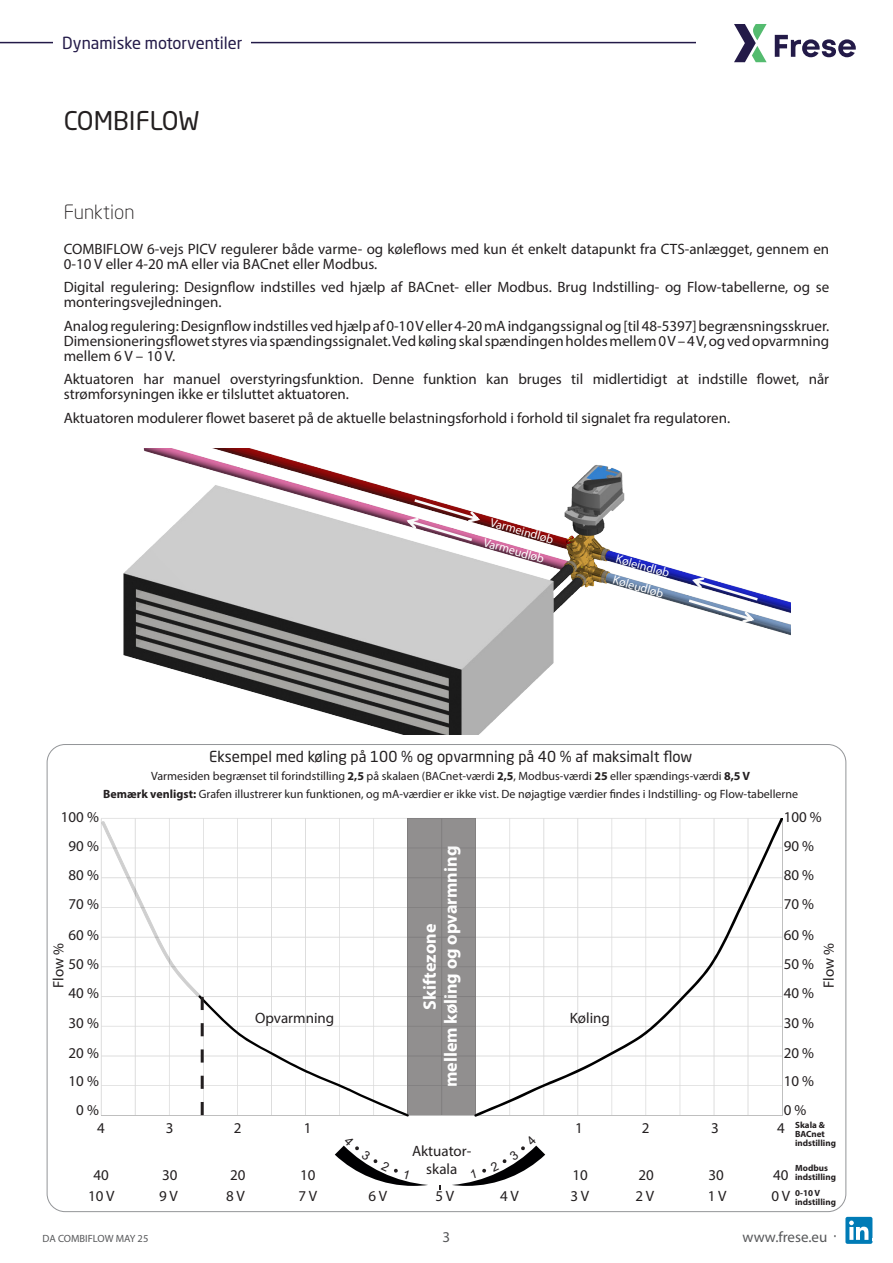
<style>
.page{position:relative;width:893px;height:1263px;background:#fff}
.page>*{position:absolute;margin:0;border:0;box-sizing:border-box;transform-origin:0 0}
.t1{font:25.5px "Neo Sans Pro";color:#231f20}
.Tekniske_data_-_Mellemrubrik{font:300 19.5px "Neo Sans Pro";color:#231f20}
.t2{font:700 18px/21px "Myriad Pro";color:#fff;text-align:center}
.t3{font:16.5px "Neo Sans Pro";color:#231a48}
.Tekniske_data_-_Brød{font:15px/15px "Myriad Pro";color:#231f20}
.Tekniske_data_-_Mellemrubrik-2{font:15px/18px "Myriad Pro";color:#231f20;text-align:center}
.Tekniske_data_-_Mellemrubrik-3{font:15px "Neo Sans Pro";color:#231f20}
.t4{font:15px "Myriad Pro";color:#57585a}
.Titler_-_index_uk{font:12.15px "Myriad Pro";color:#fff}
.Tekniske_data_-_Mellemrubrik-4{font:12px "Myriad Pro";color:#231f20}
.t5{font:10.5px "Myriad Pro";color:#57585a}
.Tekniske_data_-_Mellemrubrik-5{font:700 9px/9px "Myriad Pro";color:#231f20}
.s1{font-weight:700}
.s2{font-family:"Neo Sans Pro"}
</style>
<div class="page">
<hr style="left:0;top:42px;width:893px;height:1px;background:#231a48">
<div style="left:697px;top:20px;width:196px;height:46px;background:#fff"></div>
<svg style="left:734px;top:24px;width:33px;height:38px"></svg>
<svg style="left:775px;top:35px;width:81px;height:22px"></svg>
<div style="left:54px;top:36px;width:197px;height:13px;background:#fff"></div>
<div style="left:845px;top:1217px;width:27px;height:27px;background:#007bb6;border-radius:2px"></div>
<svg style="left:849px;top:1220px;width:24px;height:20px"></svg>
<img style="left:123px;top:449px;width:668px;height:285px">
<svg style="left:689px;top:577px;width:69px;height:46px"></svg>
<svg style="left:406px;top:499px;width:74px;height:42px"></svg>
<hr style="left:101px;top:818px;width:681px;height:1px;background:#d9d9d9">
<hr style="left:373px;top:818px;width:1px;height:297px;background:#d9d9d9">
<hr style="left:339px;top:818px;width:1px;height:297px;background:#d9d9d9">
<hr style="left:305px;top:818px;width:1px;height:297px;background:#d9d9d9">
<hr style="left:271px;top:818px;width:1px;height:297px;background:#d9d9d9">
<hr style="left:237px;top:818px;width:1px;height:297px;background:#d9d9d9">
<hr style="left:203px;top:818px;width:1px;height:297px;background:#d9d9d9">
<hr style="left:169px;top:818px;width:1px;height:297px;background:#d9d9d9">
<hr style="left:135px;top:818px;width:1px;height:297px;background:#d9d9d9">
<hr style="left:101px;top:818px;width:1px;height:297px;background:#d9d9d9">
<hr style="left:782px;top:818px;width:1px;height:297px;background:#bfbfbf">
<hr style="left:101px;top:1115px;width:681px;height:1px;background:#bfbfbf">
<svg style="left:474px;top:818px;width:308px;height:298px"></svg>
<div style="left:407px;top:818px;width:69px;height:297px;background:#918f8f"></div>
<svg style="left:102px;top:821px;width:307px;height:295px"></svg>
<svg style="left:335px;top:1145px;width:93px;height:41px"></svg>
<svg style="left:452px;top:1145px;width:93px;height:41px"></svg>
<p class="t3" style="left:62px;top:33px;width:182px">Dynamiske motorventiler</p>
<h1 class="t1" style="left:64px;top:105px;width:137px">COMBIFLOW</h1>
<p class="Tekniske_data_-_Mellemrubrik" style="left:64px;top:200px;width:72px">Funktion</p>
<p class="Tekniske_data_-_Brød" style="left:64px;top:241px;width:767px">COMBIFLOW 6-vejs PICV regulerer både varme- og køleflows med kun ét enkelt datapunkt fra CTS-anlægget, gennem en<br>0-10 V eller 4-20 mA eller via BACnet eller Modbus.</p>
<p class="Tekniske_data_-_Brød" style="left:64px;top:279px;width:767px">Digital regulering: Designflow indstilles ved hjælp af BACnet- eller Modbus. Brug Indstilling- og Flow-tabellerne, og se monteringsvejledningen.</p>
<p class="Tekniske_data_-_Brød" style="left:64px;top:318px;width:767px;text-align:justify">Analog regulering: Designflow indstilles ved hjælp af 0-10 V eller 4-20 mA indgangssignal og [til 48-5397] begrænsningsskruer.<br>Dimensioneringsflowet styres via spændingssignalet. Ved køling skal spændingen holdes mellem 0 V – 4 V, og ved opvarmning mellem 6 V – 10 V.</p>
<p class="Tekniske_data_-_Brød" style="left:64px;top:371px;width:767px">Aktuatoren har manuel overstyringsfunktion. Denne funktion kan bruges til midlertidigt at indstille flowet, når strømforsyningen ikke er tilsluttet aktuatoren.</p>
<p class="Tekniske_data_-_Brød" style="left:64px;top:410px;width:668px">Aktuatoren modulerer flowet baseret på de aktuelle belastningsforhold i forhold til signalet fra regulatoren.</p>
<p class="Titler_-_index_uk" style="left:493px;top:515px;width:67px;rotate:16deg">Varmeindløb</p>
<p class="Titler_-_index_uk" style="left:486px;top:535px;width:64px;rotate:16deg">Varmeudløb</p>
<p class="Titler_-_index_uk" style="left:618px;top:551px;width:57px;rotate:16deg">Køleindløb</p>
<p class="Titler_-_index_uk" style="left:615px;top:572px;width:54px;rotate:16deg">Køleudløb</p>
<p class="Tekniske_data_-_Mellemrubrik-3" style="left:209px;top:747px;width:484px">Eksempel med køling på 100 % og opvarmning på 40 % af maksimalt flow</p>
<p class="Tekniske_data_-_Mellemrubrik-4" style="left:151px;top:769px;width:600px">Varmesiden begrænset til forindstilling <span class="s1">2,5</span> på skalaen (BACnet-værdi <span class="s1">2,5</span>, Modbus-værdi <span class="s1">25</span> eller spændings-værdi <span class="s1">8,5 V</span></p>
<p class="Tekniske_data_-_Mellemrubrik-4" style="left:103px;top:787px;width:696px"><span class="s1">Bemærk venligst:</span> Grafen illustrerer kun funktionen, og mA-værdier er ikke vist. De nøjagtige værdier findes i Indstilling- og Flow-tabellerne</p>
<p class="Tekniske_data_-_Mellemrubrik-2" style="left:61px;top:807px;width:40px">100 %</p>
<p class="Tekniske_data_-_Mellemrubrik-2" style="left:784px;top:807px;width:40px">100 %</p>
<p class="Tekniske_data_-_Mellemrubrik-2" style="left:69px;top:837px;width:32px">90 %</p>
<p class="Tekniske_data_-_Mellemrubrik-2" style="left:69px;top:866px;width:32px">80 %</p>
<p class="Tekniske_data_-_Mellemrubrik-2" style="left:69px;top:894px;width:32px">70 %</p>
<p class="Tekniske_data_-_Mellemrubrik-2" style="left:69px;top:925px;width:32px">60 %</p>
<p class="Tekniske_data_-_Mellemrubrik-2" style="left:49px;top:987px;width:46px;rotate:-90deg">Flow %</p>
<p class="Tekniske_data_-_Mellemrubrik-2" style="left:69px;top:955px;width:32px">50 %</p>
<p class="Tekniske_data_-_Mellemrubrik-2" style="left:69px;top:984px;width:32px">40 %</p>
<p class="Tekniske_data_-_Mellemrubrik-2" style="left:69px;top:1014px;width:32px">30 %</p>
<p class="Tekniske_data_-_Mellemrubrik-2" style="left:69px;top:1043px;width:32px">20 %</p>
<p class="Tekniske_data_-_Mellemrubrik-2" style="left:69px;top:1071px;width:32px">10 %</p>
<p class="t2" style="left:419px;top:1087px;width:243px;rotate:-90deg">Skiftezone<br>mellem køling og opvarmning</p>
<p class="Tekniske_data_-_Mellemrubrik-2" style="left:255px;top:1009px;width:81px">Opvarmning</p>
<p class="Tekniske_data_-_Mellemrubrik-2" style="left:570px;top:1009px;width:42px">Køling</p>
<p class="Tekniske_data_-_Mellemrubrik-2" style="left:784px;top:837px;width:32px">90 %</p>
<p class="Tekniske_data_-_Mellemrubrik-2" style="left:784px;top:866px;width:32px">80 %</p>
<p class="Tekniske_data_-_Mellemrubrik-2" style="left:784px;top:894px;width:32px">70 %</p>
<p class="Tekniske_data_-_Mellemrubrik-2" style="left:784px;top:925px;width:32px">60 %</p>
<p class="Tekniske_data_-_Mellemrubrik-2" style="left:784px;top:955px;width:32px">50 %</p>
<p class="Tekniske_data_-_Mellemrubrik-2" style="left:784px;top:984px;width:32px">40 %</p>
<p class="Tekniske_data_-_Mellemrubrik-2" style="left:784px;top:1014px;width:32px">30 %</p>
<p class="Tekniske_data_-_Mellemrubrik-2" style="left:784px;top:1043px;width:32px">20 %</p>
<p class="Tekniske_data_-_Mellemrubrik-2" style="left:784px;top:1071px;width:32px">10 %</p>
<p class="Tekniske_data_-_Mellemrubrik-2" style="left:820px;top:987px;width:46px;rotate:-90deg">Flow %</p>
<p class="Tekniske_data_-_Mellemrubrik-2" style="left:76px;top:1100px;width:24px">0 %</p>
<p class="Tekniske_data_-_Mellemrubrik-2" style="left:784px;top:1100px;width:24px">0 %</p>
<p class="Tekniske_data_-_Mellemrubrik-5" style="left:795px;top:1120px;width:31px">Skala &amp;<br>BACnet</p>
<p class="Tekniske_data_-_Mellemrubrik-5" style="left:795px;top:1138px;width:42px">indstilling</p>
<p class="Tekniske_data_-_Mellemrubrik-2" style="left:97px;top:1118px;width:9px">4</p>
<p class="Tekniske_data_-_Mellemrubrik-2" style="left:166px;top:1118px;width:9px">3</p>
<p class="Tekniske_data_-_Mellemrubrik-2" style="left:234px;top:1118px;width:9px">2</p>
<p class="Tekniske_data_-_Mellemrubrik-2" style="left:304px;top:1118px;width:9px">1</p>
<p class="Tekniske_data_-_Mellemrubrik-2" style="left:575px;top:1118px;width:9px">1</p>
<p class="Tekniske_data_-_Mellemrubrik-2" style="left:642px;top:1118px;width:9px">2</p>
<p class="Tekniske_data_-_Mellemrubrik-2" style="left:711px;top:1118px;width:9px">3</p>
<p class="Tekniske_data_-_Mellemrubrik-2" style="left:777px;top:1118px;width:9px">4</p>
<p class="Tekniske_data_-_Mellemrubrik-2" style="left:412px;top:1141px;width:61px">Aktuator&shy;skala</p>
<p class="Tekniske_data_-_Mellemrubrik-5" style="left:795px;top:1163px;width:34px">Modbus</p>
<p class="Tekniske_data_-_Mellemrubrik-5" style="left:795px;top:1172px;width:42px">indstilling</p>
<p class="Tekniske_data_-_Mellemrubrik-2" style="left:94px;top:1165px;width:17px">40</p>
<p class="Tekniske_data_-_Mellemrubrik-2" style="left:162px;top:1165px;width:17px">30</p>
<p class="Tekniske_data_-_Mellemrubrik-2" style="left:230px;top:1165px;width:17px">20</p>
<p class="Tekniske_data_-_Mellemrubrik-2" style="left:300px;top:1165px;width:17px">10</p>
<p class="Tekniske_data_-_Mellemrubrik-2" style="left:572px;top:1165px;width:17px">10</p>
<p class="Tekniske_data_-_Mellemrubrik-2" style="left:638px;top:1165px;width:17px">20</p>
<p class="Tekniske_data_-_Mellemrubrik-2" style="left:708px;top:1165px;width:17px">30</p>
<p class="Tekniske_data_-_Mellemrubrik-2" style="left:773px;top:1165px;width:17px">40</p>
<p class="Tekniske_data_-_Mellemrubrik-2" style="left:88px;top:1186px;width:28px">10 V</p>
<p class="Tekniske_data_-_Mellemrubrik-2" style="left:159px;top:1186px;width:20px">9 V</p>
<p class="Tekniske_data_-_Mellemrubrik-2" style="left:226px;top:1186px;width:20px">8 V</p>
<p class="Tekniske_data_-_Mellemrubrik-2" style="left:298px;top:1186px;width:20px">7 V</p>
<p class="Tekniske_data_-_Mellemrubrik-2" style="left:368px;top:1186px;width:20px">6 V</p>
<p class="Tekniske_data_-_Mellemrubrik-2" style="left:435px;top:1186px;width:20px">5 V</p>
<p class="Tekniske_data_-_Mellemrubrik-2" style="left:500px;top:1186px;width:20px">4 V</p>
<p class="Tekniske_data_-_Mellemrubrik-2" style="left:570px;top:1186px;width:20px">3 V</p>
<p class="Tekniske_data_-_Mellemrubrik-2" style="left:635px;top:1186px;width:20px">2 V</p>
<p class="Tekniske_data_-_Mellemrubrik-2" style="left:708px;top:1186px;width:20px">1 V</p>
<p class="Tekniske_data_-_Mellemrubrik-2" style="left:772px;top:1186px;width:20px">0 V</p>
<p class="Tekniske_data_-_Mellemrubrik-5" style="left:795px;top:1188px;width:27px">0-10 V</p>
<p class="Tekniske_data_-_Mellemrubrik-5" style="left:795px;top:1197px;width:42px">indstilling</p>
<p class="t5" style="left:43px;top:1232px;width:107px">DA COMBIFLOW MAY 25</p>
<p class="t4" style="left:443px;top:1227px;width:9px">3</p>
<p class="t4" style="left:742px;top:1228px;width:96px">www.frese.eu <span class="s2">·</span></p>
</div>
